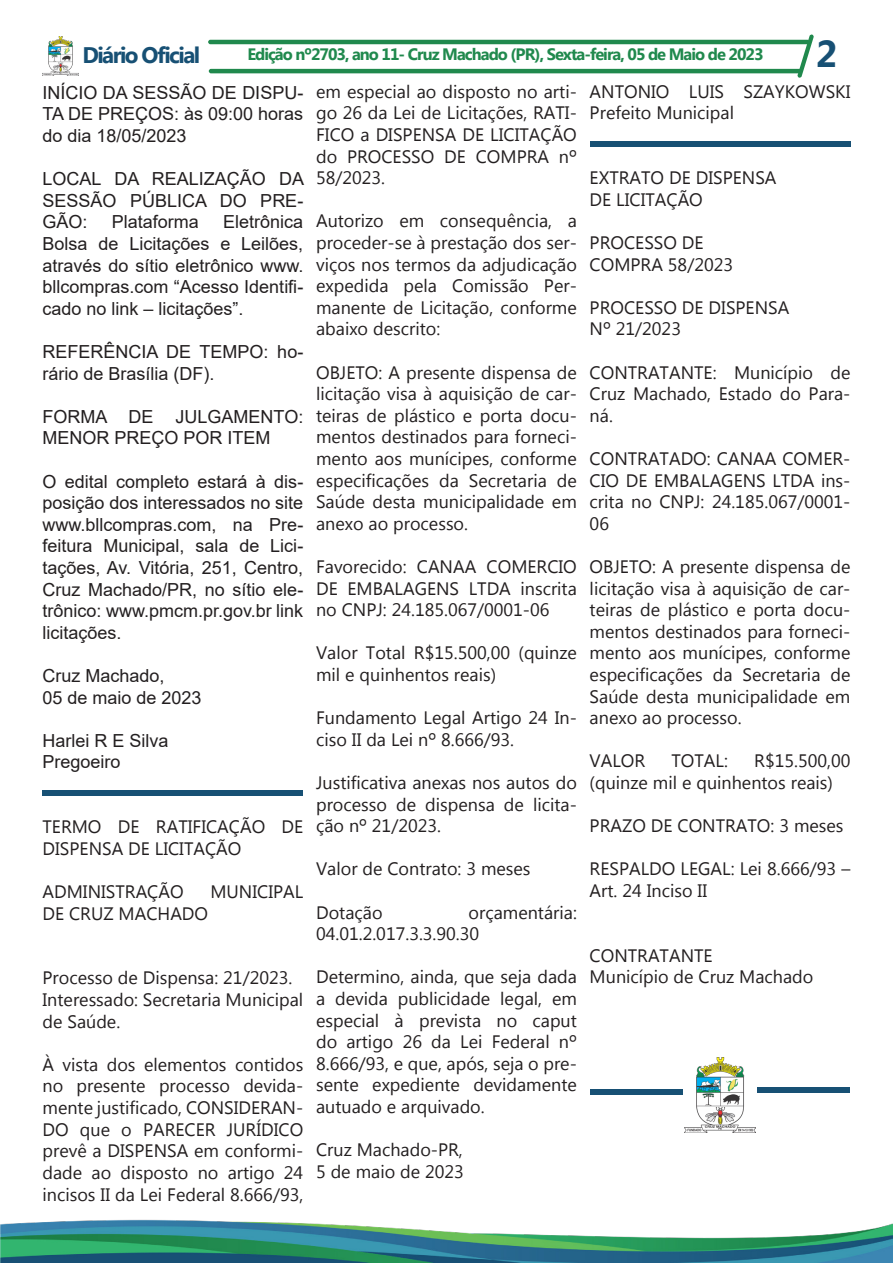
<style>
.page{position:relative;width:893px;height:1263px;background:#fff}
.page>*{position:absolute;margin:0;border:0;box-sizing:border-box;transform-origin:0 0}
.t1{font:700 37.5px "Myanmar Text";color:#175074}
.t2{font:700 22.5px "Myanmar Text";letter-spacing:-.07em;color:#175074}
.t3{font:18px/21.6px "Myanmar Text";color:#231f20;text-align:justify}
.t4{font:18px/21.6px "Arial";color:#231f20;text-align:justify}
.t5{font:700 16.5px "Myanmar Text";letter-spacing:-.06em;color:#20894d}
</style>
<div class="page">
<hr style="left:208px;top:40px;width:602px;height:4px;background:#20894d;border-radius:2px">
<hr style="left:209px;top:69px;width:593px;height:4px;background:#20894d;border-radius:2px">
<img style="left:43px;top:37px;width:36px;height:38px">
<svg style="left:797px;top:34px;width:17px;height:44px"></svg>
<img style="left:0;top:1219px;width:893px;height:44px">
<svg style="left:590px;top:1090px;width:93px;height:5px"></svg>
<img style="left:685px;top:1057px;width:70px;height:76px">
<svg style="left:757px;top:1087px;width:93px;height:5px"></svg>
<div style="left:43px;top:790px;width:260px;height:6px;background:#175074"></div>
<div style="left:590px;top:141px;width:260px;height:6px;background:#175074"></div>
<p class="t2" style="left:82px;top:42px;width:119px">Diário Oficial</p>
<p class="t5" style="left:247px;top:45px;width:518px">Edição nº2703, ano 11- Cruz Machado (PR), Sexta-feira, 05 de Maio de 2023</p>
<p class="t1" style="left:816px;top:32px;width:23px">2</p>
<p class="t3" style="left:590px;top:81px;width:262px">ANTONIO LUIS SZAYKOWSKI<br>Prefeito Municipal</p>
<p class="t4" style="left:43px;top:82px;width:262px">INÍCIO DA SESSÃO DE DISPU-TA DE PREÇOS: às 09:00 horas do dia 18/05/2023</p>
<p class="t4" style="left:43px;top:168px;width:263px">LOCAL DA REALIZAÇÃO DA SESSÃO PÚBLICA DO PRE-GÃO:</p>
<p class="t3" style="left:316px;top:81px;width:262px">em especial ao disposto no arti&shy;go 26 da Lei de Licitações, RATI-FICO a DISPENSA DE LICITAÇÃO do PROCESSO DE COMPRA nº 58/2023.</p>
<p class="t3" style="left:316px;top:210px;width:262px">Autorizo em consequência, a proceder-se à prestação dos ser&shy;viços nos termos da adjudicação expedida pela Comissão Per&shy;manente de Licitação, conforme abaixo descrito:</p>
<p class="t3" style="left:316px;top:362px;width:262px">OBJETO: A presente dispensa de licitação visa à aquisição de car&shy;teiras de plástico e porta docu&shy;mentos destinados para forneci&shy;mento aos munícipes, conforme especificações da Secretaria de Saúde desta municipalidade em anexo ao processo.</p>
<p class="t3" style="left:316px;top:556px;width:262px">Favorecido: CANAA COMERCIO DE EMBALAGENS LTDA inscrita no CNPJ: 24.185.067/0001-06</p>
<p class="t3" style="left:316px;top:642px;width:262px">Valor Total R$15.500,00 (quinze mil e quinhentos reais)</p>
<p class="t3" style="left:316px;top:707px;width:262px">Fundamento Legal Artigo 24 In&shy;ciso II da Lei nº 8.666/93.</p>
<p class="t3" style="left:316px;top:772px;width:262px">Justificativa anexas nos autos do processo de dispensa de licita&shy;ção nº 21/2023.</p>
<p class="t3" style="left:316px;top:858px;width:216px">Valor de Contrato: 3 meses</p>
<p class="t3" style="left:316px;top:902px;width:68px">Dotação</p>
<p class="t3" style="left:590px;top:167px;width:188px">EXTRATO DE DISPENSA</p>
<p class="t3" style="left:590px;top:189px;width:115px">DE LICITAÇÃO</p>
<p class="t3" style="left:590px;top:232px;width:116px">PROCESSO DE</p>
<p class="t3" style="left:590px;top:254px;width:145px">COMPRA 58/2023</p>
<p class="t3" style="left:590px;top:297px;width:201px">PROCESSO DE DISPENSA</p>
<p class="t3" style="left:590px;top:318px;width:93px">Nº 21/2023</p>
<p class="t3" style="left:590px;top:362px;width:262px">CONTRATANTE: Município de Cruz Machado, Estado do Para&shy;ná.</p>
<p class="t3" style="left:590px;top:448px;width:262px">CONTRATADO: CANAA COMER-CIO DE EMBALAGENS LTDA ins&shy;crita no CNPJ: 24.185.067/0001- 06</p>
<p class="t3" style="left:590px;top:556px;width:262px">OBJETO: A presente dispensa de licitação visa à aquisição de car&shy;teiras de plástico e porta docu&shy;mentos destinados para forneci&shy;mento aos munícipes, conforme especificações da Secretaria de Saúde desta municipalidade em anexo ao processo.</p>
<p class="t3" style="left:590px;top:750px;width:57px">VALOR</p>
<p class="t3" style="left:671px;top:750px;width:58px">TOTAL:</p>
<p class="t4" style="left:112px;top:211px;width:89px">Plataforma</p>
<p class="t4" style="left:43px;top:211px;width:262px;text-indent:181px">Eletrônica Bolsa de Licitações e Leilões, através do sítio eletrônico www. bllcompras.com “Acesso Identifi&shy;cado no link – licitações”.</p>
<p class="t4" style="left:43px;top:341px;width:262px">REFERÊNCIA DE TEMPO: ho&shy;rário de Brasília (DF).</p>
<p class="t4" style="left:43px;top:406px;width:262px">FORMA DE JULGAMENTO:<br>MENOR PREÇO POR ITEM</p>
<p class="t4" style="left:43px;top:470px;width:262px">O edital completo estará à dis&shy;posição dos interessados no site www.bllcompras.com, na Pre&shy;feitura Municipal, sala de Lici&shy;tações, Av. Vitória, 251, Centro, Cruz Machado/PR, no sítio ele&shy;trônico: www.pmcm.pr.gov.br link licitações.</p>
<p class="t4" style="left:43px;top:665px;width:124px">Cruz Machado,</p>
<p class="t4" style="left:43px;top:686px;width:161px">05 de maio de 2023</p>
<p class="t4" style="left:43px;top:730px;width:128px">Harlei R E Silva</p>
<p class="t4" style="left:43px;top:751px;width:80px">Pregoeiro</p>
<p class="t3" style="left:590px;top:750px;width:262px;text-indent:165px">R$15.500,00 (quinze mil e quinhentos reais)</p>
<p class="t3" style="left:590px;top:815px;width:255px">PRAZO DE CONTRATO: 3 meses</p>
<p class="t3" style="left:590px;top:858px;width:262px">RESPALDO LEGAL: Lei 8.666/93 –<br>Art. 24 Inciso II</p>
<p class="t3" style="left:43px;top:816px;width:262px">TERMO DE RATIFICAÇÃO DE<br>DISPENSA DE LICITAÇÃO</p>
<p class="t3" style="left:43px;top:881px;width:143px">ADMINISTRAÇÃO</p>
<p class="t3" style="left:210px;top:881px;width:94px">MUNICIPAL</p>
<p class="t3" style="left:43px;top:903px;width:167px">DE CRUZ MACHADO</p>
<p class="t3" style="left:316px;top:902px;width:262px;text-indent:152px">orçamentária:<br>04.01.2.017.3.3.90.30</p>
<p class="t3" style="left:316px;top:966px;width:262px">Determino, ainda, que seja dada a devida publicidade legal, em especial à prevista no caput do artigo 26 da Lei Federal nº 8.666/93, e que, após, seja o pre&shy;sente expediente devidamente autuado e arquivado.</p>
<p class="t3" style="left:316px;top:1139px;width:148px">Cruz Machado-PR,</p>
<p class="t3" style="left:316px;top:1161px;width:149px">5 de maio de 2023</p>
<p class="t3" style="left:590px;top:945px;width:125px">CONTRATANTE</p>
<p class="t3" style="left:590px;top:966px;width:225px">Município de Cruz Machado</p>
<p class="t3" style="left:43px;top:967px;width:251px">Processo de Dispensa: 21/2023.</p>
<p class="t3" style="left:43px;top:989px;width:262px">Interessado: Secretaria Municipal de Saúde.</p>
<p class="t3" style="left:43px;top:1054px;width:262px">À vista dos elementos contidos no presente processo devida&shy;mente justificado, CONSIDERAN-DO que o PARECER JURÍDICO prevê a DISPENSA em conformi&shy;dade ao disposto no artigo 24 incisos II da Lei Federal 8.666/93,</p>
</div>
